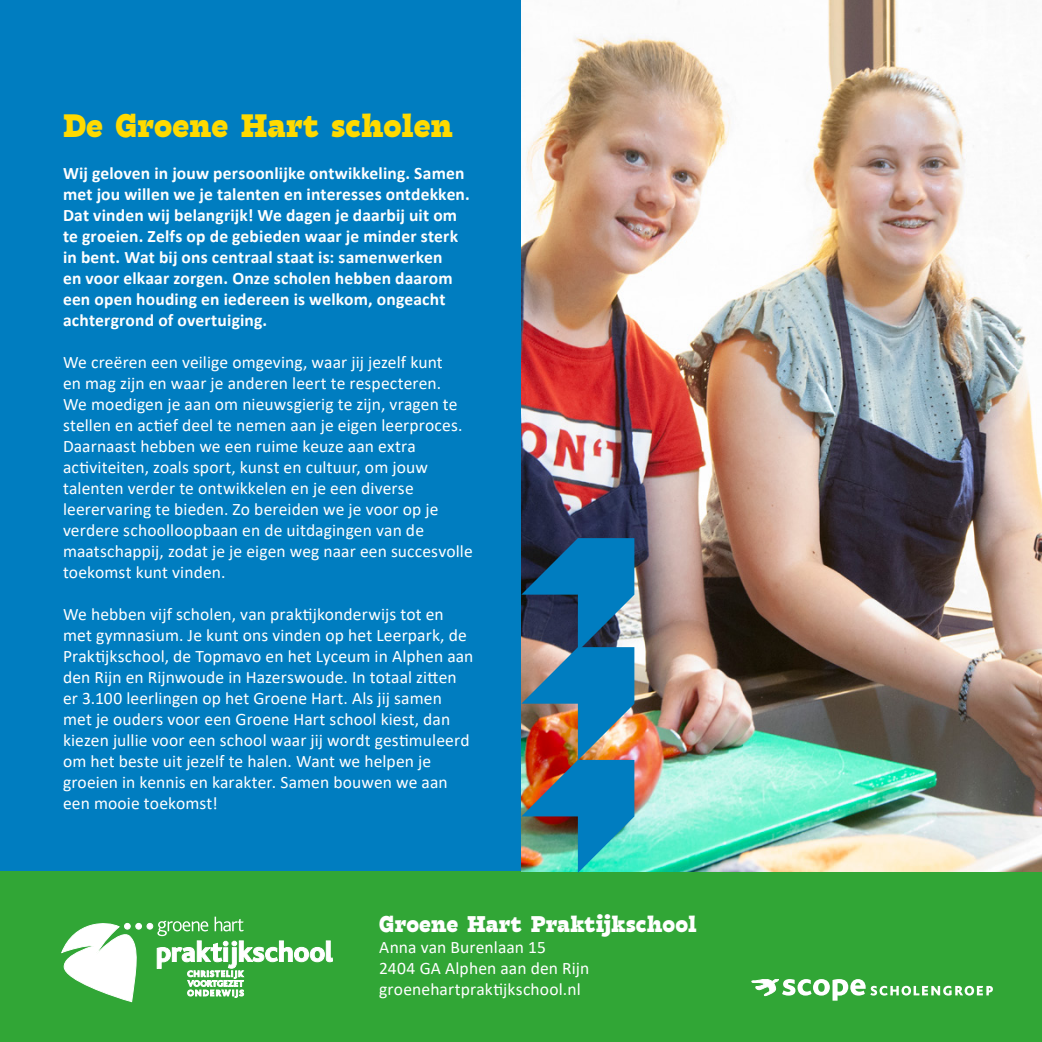
<style>
.page{position:relative;width:1042px;height:1042px;background:#007dc0}
.page>*{position:absolute;margin:0;border:0;box-sizing:border-box;transform-origin:0 0}
.t1{font:800 35px "Tarif";color:#ffda00}
.t2{font:800 24.5px "Tarif";letter-spacing:.005em;color:#fff}
.t3{font:17.5px/21px "Calibri";letter-spacing:.005em;color:#fff}
.t4{font:700 17.5px/21px "Calibri";letter-spacing:.01em;color:#fff}
</style>
<div class="page">
<div style="left:0;top:872px;width:1042px;height:170px;background:#31a636"></div>
<img style="left:521px;top:0;width:521px;height:872px">
<div style="left:135px;top:923px;width:7px;height:6px;border:1px solid #fff;border-radius:50%"></div>
<svg style="left:147px;top:916px;width:186px;height:82px"></svg>
<svg style="left:61px;top:922px;width:80px;height:80px"></svg>
<svg style="left:752px;top:979px;width:241px;height:21px"></svg>
<img style="left:521px;top:538px;width:113px;height:335px">
<h1 class="t1" style="left:63px;top:103px;width:391px">De Groene Hart scholen</h1>
<p class="t4" style="left:63px;top:162px;width:408px">Wij geloven in jouw persoonlijke ontwikkeling. Samen met jou willen we je talenten en interesses ontdekken.<br>Dat vinden wij belangrijk! We dagen je daarbij uit om te groeien. Zelfs op de gebieden waar je minder sterk in bent. Wat bij ons centraal staat is: samenwerken<br>en voor elkaar zorgen. Onze scholen hebben daarom een open houding en iedereen is welkom, ongeacht achtergrond of overtuiging.</p>
<p class="t3" style="left:63px;top:351px;width:411px">We creëren een veilige omgeving, waar jij jezelf kunt<br>en mag zijn en waar je anderen leert te respecteren.<br>We moedigen je aan om nieuwsgierig te zijn, vragen te stellen en actief deel te nemen aan je eigen leerproces.<br>Daarnaast hebben we een ruime keuze aan extra activiteiten, zoals sport, kunst en cultuur, om jouw talenten verder te ontwikkelen en je een diverse leerervaring te bieden. Zo bereiden we je voor op je verdere schoolloopbaan en de uitdagingen van de maatschappij, zodat je je eigen weg naar een succesvolle toekomst kunt vinden.</p>
<p class="t3" style="left:63px;top:603px;width:412px">We hebben vijf scholen, van praktijkonderwijs tot en met gymnasium. Je kunt ons vinden op het Leerpark, de Praktijkschool, de Topmavo en het Lyceum in Alphen aan den Rijn en Rijnwoude in Hazerswoude. In totaal zitten er 3.100 leerlingen op het Groene Hart. Als jij samen met je ouders voor een Groene Hart school kiest, dan kiezen jullie voor een school waar jij wordt gestimuleerd om het beste uit jezelf te halen. Want we helpen je groeien in kennis en karakter. Samen bouwen we aan een mooie toekomst!</p>
<h2 class="t2" style="left:379px;top:908px;width:319px">Groene Hart Praktijkschool</h2>
<p class="t3" style="left:379px;top:936px;width:211px">Anna van Burenlaan 15<br>2404 GA Alphen aan den Rijn groenehartpraktijkschool.nl</p>
</div>
